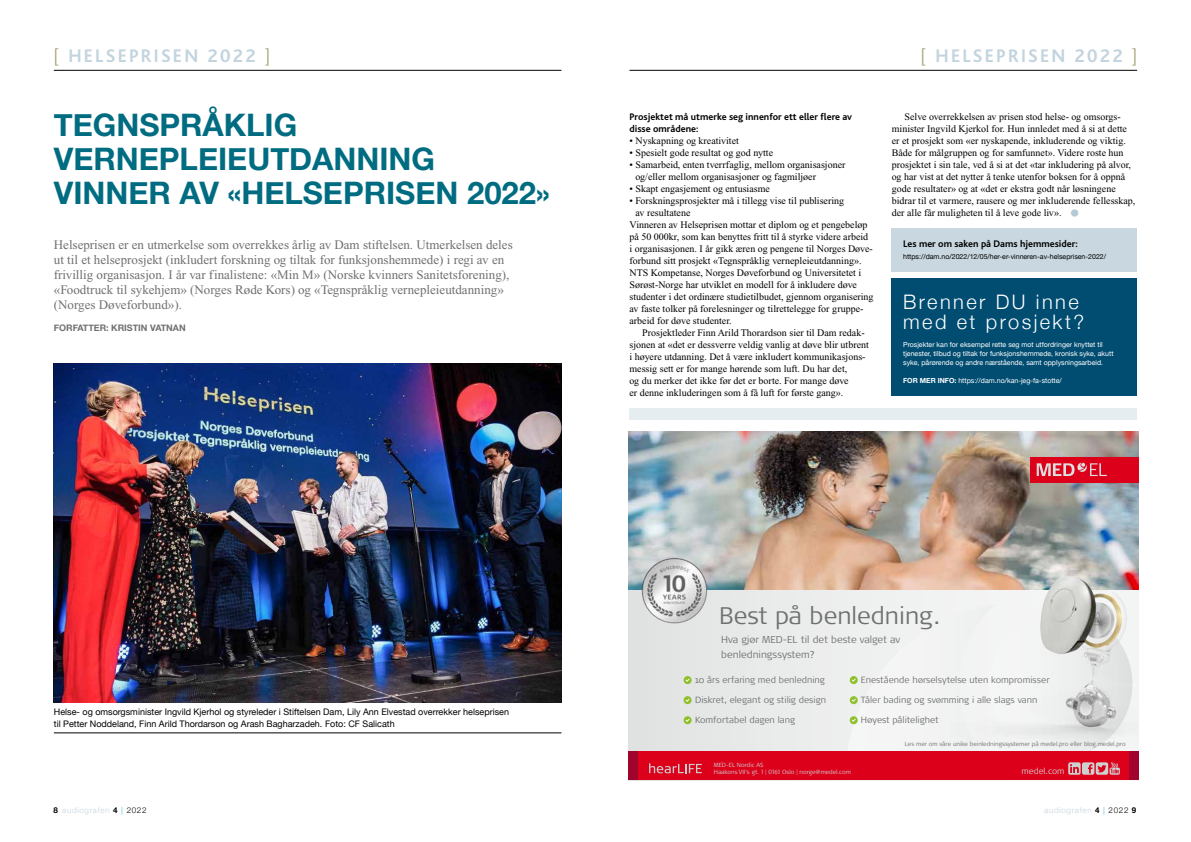
<style>
.page{position:relative;width:1191px;height:842px;background:#fff}
.page>*{position:absolute;margin:0;border:0;box-sizing:border-box;transform-origin:0 0}
.t1{font:700 45px "Times New Roman";color:#b4cad3}
.t2{font:700 31px/34px "Helvetica Neue";color:#006c81}
.t3{font:300 24px "Signa Pro";color:#6f7070}
.t4{font:300 20px/20px "Helvetica Neue";letter-spacing:.12em;color:#fff}
.t5{font:700 19.1px "Bliss";letter-spacing:.12em;color:#c3d4de}
.t6{font:13px/15px "Times New Roman";color:#6f7070}
.t7{font:10px/12px "Times New Roman";color:#000}
.t8{font:700 10px/12px "Bliss";color:#000}
.t9{font:300 10px/15px "Signa Pro";color:#6f7070}
.t10{font:9px/12px "Helvetica Neue";color:#000}
.t11{font:300 9px "Signa Pro";color:#6f7070}
.t12{font:700 9px "Helvetica Neue";color:#6f7070}
.t13{font:300 8.5px "Signa Pro";color:#cfd0d0}
.t14{font:300 8px "Helvetica Neue";letter-spacing:.085em;color:#c3d4de}
.t15{font:7px/9px "Helvetica Neue";color:#fff}
.t16{font:7px "Helvetica Neue";color:#000}
.t17{font:300 6px "Signa Pro";color:#6f7070}
.t18{font:300 6px/7px "Signa Pro";color:#cfd0d0}
.s1{font-family:"Helvetica Neue";font-weight:300;color:#a4a078}
.s2{font-weight:700}
.s3{font-weight:700;color:#000}
.s4{color:#21b8cf}
.s5{color:#000}
</style>
<div class="page">
<hr style="left:54px;top:70px;width:507px;height:1px;background:#000">
<hr style="left:629px;top:70px;width:508px;height:1px;background:#000">
<div style="left:891px;top:228px;width:246px;height:44px;background:#c9d8e0"></div>
<img style="left:54px;top:364px;width:507px;height:339px">
<img style="left:628px;top:431px;width:510px;height:159px">
<div style="left:628px;top:590px;width:510px;height:190px;background:#e8e8e9"></div>
<div style="left:628px;top:752px;width:510px;height:28px;background:#dd001b"></div>
<img style="left:636px;top:553px;width:76px;height:71px">
<div style="left:1030px;top:457px;width:108px;height:25px;background:#dd001b"></div>
<svg style="left:1036px;top:463px;width:70px;height:13px"></svg>
<img style="left:893px;top:549px;width:245px;height:55px">
<svg style="left:683px;top:676px;width:8px;height:8px"></svg>
<svg style="left:685px;top:678px;width:4px;height:4px"></svg>
<svg style="left:683px;top:696px;width:8px;height:8px"></svg>
<svg style="left:685px;top:699px;width:4px;height:3px"></svg>
<svg style="left:683px;top:716px;width:8px;height:8px"></svg>
<svg style="left:685px;top:719px;width:4px;height:3px"></svg>
<svg style="left:649px;top:763px;width:53px;height:10px"></svg>
<div style="left:628px;top:752px;width:10px;height:28px;background:#a0032c"></div>
<svg style="left:845px;top:604px;width:293px;height:176px"></svg>
<hr style="left:54px;top:733px;width:507px;height:1px;background:#000">
<div style="left:891px;top:278px;width:246px;height:118px;background:#004d71"></div>
<div style="left:629px;top:408px;width:508px;height:12px;background:#e5edf0"></div>
<h3 class="t5" style="left:54px;top:46px;width:218px"><span class="s1">[</span> HELSEPRISEN 2022 <span class="s1">]</span></h3>
<h3 class="t5" style="left:921px;top:46px;width:218px"><span class="s1">[</span> HELSEPRISEN 2022 <span class="s1">]</span></h3>
<h2 class="t2" style="left:54px;top:109px;width:497px">TEGNSPRÅKLIG<br>VERNEPLEIEUTDANNING<br>VINNER AV «HELSEPRISEN 2022»</h2>
<p class="t6" style="left:54px;top:237px;width:460px">Helseprisen er en utmerkelse som overrekkes årlig av Dam stiftelsen. Utmerkelsen deles ut til et helseprosjekt (inkludert forskning og tiltak for funksjonshemmede) i regi av en frivillig organisasjon. I år var finalistene: «Min M» (Norske kvinners Sanitetsforening), «Foodtruck til sykehjem» (Norges Røde Kors) og «Tegnspråklig vernepleieutdanning» (Norges Døveforbund»).</p>
<p class="t12" style="left:54px;top:321px;width:133px">FORFATTER: KRISTIN VATNAN</p>
<p class="t8" style="left:629px;top:111px;width:224px">Prosjektet må utmerke seg innenfor ett eller flere av disse områdene:</p>
<p class="t7" style="left:629px;top:135px;width:111px">• Nyskapning og kreativitet</p>
<p class="t7" style="left:629px;top:147px;width:145px">• Spesielt gode resultat og god nytte</p>
<p class="t7" style="left:635px;top:159px;width:211px;text-indent:-6px">• Samarbeid, enten tverrfaglig, mellom organisasjoner og/eller mellom organisasjoner og fagmiljøer</p>
<p class="t7" style="left:629px;top:183px;width:142px">• Skapt engasjement og entusiasme</p>
<p class="t7" style="left:629px;top:195px;width:216px">• Forskningsprosjekter må i tillegg vise til publisering</p>
<p class="t7" style="left:635px;top:207px;width:56px">av resultatene</p>
<p class="t7" style="left:629px;top:219px;width:239px">Vinneren av Helseprisen mottar et diplom og et pengebeløp</p>
<p class="t7" style="left:629px;top:231px;width:240px">på 50 000kr, som kan benyttes fritt til å styrke videre arbeid</p>
<p class="t7" style="left:629px;top:243px;width:245px">i organisasjonen. I år gikk æren og pengene til Norges Døve-</p>
<p class="t7" style="left:629px;top:255px;width:233px">forbund sitt prosjekt «Tegnspråklig vernepleieutdanning».</p>
<p class="t7" style="left:629px;top:267px;width:233px">NTS Kompetanse, Norges Døveforbund og Universitetet i</p>
<p class="t7" style="left:629px;top:279px;width:229px">Sørøst-Norge har utviklet en modell for å inkludere døve</p>
<p class="t7" style="left:629px;top:291px;width:245px">studenter i det ordinære studietilbudet, gjennom organisering</p>
<p class="t7" style="left:629px;top:303px;width:236px">av faste tolker på forelesninger og tilrettelegge for gruppe-</p>
<p class="t7" style="left:629px;top:315px;width:104px">arbeid for døve studenter.</p>
<p class="t7" style="left:642px;top:327px;width:224px">Prosjektleder Finn Arild Thorardson sier til Dam redak-</p>
<p class="t7" style="left:629px;top:339px;width:241px">sjonen at «det er dessverre veldig vanlig at døve blir utbrent</p>
<p class="t7" style="left:629px;top:351px;width:237px">i høyere utdanning. Det å være inkludert kommunikasjons-</p>
<p class="t7" style="left:629px;top:363px;width:219px">messig sett er for mange hørende som luft. Du har det,</p>
<p class="t7" style="left:629px;top:375px;width:221px">og du merker det ikke før det er borte. For mange døve</p>
<p class="t7" style="left:629px;top:387px;width:215px">er denne inkluderingen som å få luft for første gang».</p>
<p class="t7" style="left:892px;top:111px;width:245px;text-indent:13px">Selve overrekkelsen av prisen stod helse- og omsorgs&shy;minister Ingvild Kjerkol for. Hun innledet med å si at dette er et prosjekt som «er nyskapende, inkluderende og viktig.<br>Både for målgruppen og for samfunnet». Videre roste hun prosjektet i sin tale, ved å si at det «tar inkludering på alvor, og har vist at det nytter å tenke utenfor boksen for å oppnå gode resultater» og at «det er ekstra godt når løsningene bidrar til et varmere, rausere og mer inkluderende fellesskap, der alle får muligheten til å leve gode liv».</p>
<h1 class="t1" style="left:1069px;top:176px;width:13px">.</h1>
<p class="t8" style="left:903px;top:238px;width:176px">Les mer om saken på Dams hjemmesider:</p>
<p class="t16" style="left:903px;top:252px;width:204px">https://dam.no/2022/12/05/her-er-vinneren-av-helseprisen-2022/</p>
<h3 class="t4" style="left:903px;top:290px;width:182px">Brenner DU inne med et prosjekt?</h3>
<p class="t15" style="left:903px;top:340px;width:212px">Prosjekter kan for eksempel rette seg mot utfordringer knyttet til tjenester, tilbud og tiltak for funksjonshemmede, kronisk syke, akutt syke, pårørende og andre nærstående, samt opplysningsarbeid.</p>
<p class="t15" style="left:903px;top:376px;width:160px"><span class="s2">FOR MER INFO:</span> https://dam.no/kan-jeg-fa-stotte/</p>
<p class="t10" style="left:54px;top:706px;width:456px">Helse- og omsorgsminister Ingvild Kjerhol og styreleder i Stiftelsen Dam, Lily Ann Elvestad overrekker helseprisen til Petter Noddeland, Finn Arild Thordarson og Arash Bagharzadeh. Foto: CF Salicath</p>
<h3 class="t3" style="left:719px;top:599px;width:223px">Best på benledning.</h3>
<p class="t9" style="left:721px;top:631px;width:181px">Hva gjør MED-EL til det beste valget av benledningssystem?</p>
<p class="t11" style="left:861px;top:673px;width:190px">Enestående hørselsytelse uten kompromisser</p>
<p class="t11" style="left:861px;top:693px;width:178px">Tåler bading og svømming i alle slags vann</p>
<p class="t11" style="left:861px;top:713px;width:79px">Høyest pålitelighet</p>
<p class="t11" style="left:695px;top:673px;width:131px">10 års erfaring med benledning</p>
<p class="t11" style="left:695px;top:693px;width:132px">Diskret, elegant og stilig design</p>
<p class="t11" style="left:695px;top:713px;width:101px">Komfortabel dagen lang</p>
<p class="t18" style="left:714px;top:761px;width:138px">MED-EL Nordic AS<br>Haakons VII‘s gt. 1 | 0161 Oslo | norge@medel.com</p>
<p class="t17" style="left:905px;top:740px;width:222px">Les mer om våre unike beinledningssystemer på medel.pro eller blog.medel.pro</p>
<p class="t13" style="left:1021px;top:765px;width:44px">medel.com</p>
<p class="t14" style="left:53px;top:804px;width:95px"><span class="s3">8</span> audiografen <span class="s3">4</span> <span class="s4">|</span> <span class="s5">2022</span></p>
<p class="t14" style="left:1044px;top:804px;width:93px">audiografen <span class="s3">4</span> <span class="s4">|</span> <span class="s5">2022</span> <span class="s3">9</span></p>
</div>
